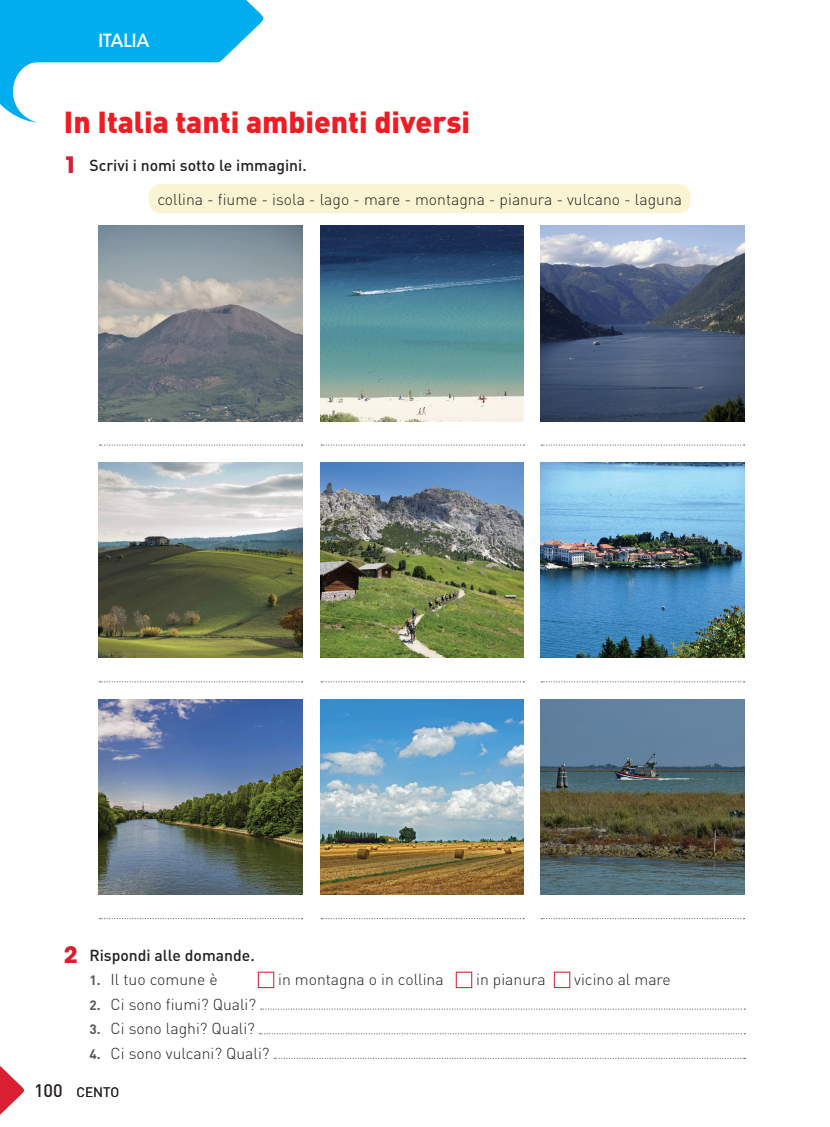
<style>
.page{position:relative;width:830px;height:1127px;background:#fff}
.page>*{position:absolute;margin:0;border:0;box-sizing:border-box;transform-origin:0 0}
.t1{font:900 30px "DIN Pro";color:#ee1d23}
.t2{font:500 18px "ITC Avant Garde Std";color:#fff}
.t3{font:300 15.75px "DIN Pro";color:#231f20}
.t4{font:500 15.75px "DIN Pro";color:#231f20}
.t5{font:13.5px "DIN Pro";color:#231f20}
.s1{font-family:"ITC Avant Garde Std";font-weight:700;font-size:22.5px;color:#d82031}
.s2{font-weight:700;font-size:13.5px;color:#57585a}
.s3{font-weight:500;font-size:18px}
</style>
<div class="page">
<div style="left:149px;top:184px;width:541px;height:29px;background:#faf4d3;border-radius:12px"></div>
<div style="left:258px;top:971px;width:16px;height:17px;border:1px solid #d82031"></div>
<div style="left:455px;top:971px;width:17px;height:17px;border:1px solid #d82031"></div>
<div style="left:553px;top:971px;width:17px;height:17px;border:1px solid #d82031"></div>
<svg style="left:261px;top:1008px;width:484px;height:2px"></svg>
<svg style="left:259px;top:1033px;width:485px;height:1px"></svg>
<svg style="left:274px;top:1058px;width:471px;height:1px"></svg>
<img style="left:99px;top:226px;width:203px;height:195px">
<svg style="left:99px;top:444px;width:203px;height:2px"></svg>
<img style="left:99px;top:463px;width:203px;height:195px">
<svg style="left:99px;top:681px;width:203px;height:1px"></svg>
<img style="left:99px;top:699px;width:203px;height:195px">
<svg style="left:99px;top:918px;width:203px;height:1px"></svg>
<img style="left:320px;top:226px;width:203px;height:195px">
<svg style="left:321px;top:444px;width:203px;height:2px"></svg>
<img style="left:320px;top:463px;width:203px;height:195px">
<svg style="left:321px;top:681px;width:203px;height:1px"></svg>
<img style="left:320px;top:699px;width:203px;height:195px">
<svg style="left:321px;top:918px;width:203px;height:1px"></svg>
<img style="left:540px;top:699px;width:203px;height:195px">
<svg style="left:541px;top:918px;width:203px;height:1px"></svg>
<img style="left:540px;top:226px;width:203px;height:195px">
<svg style="left:541px;top:444px;width:203px;height:2px"></svg>
<img style="left:540px;top:463px;width:203px;height:195px">
<svg style="left:541px;top:681px;width:203px;height:1px"></svg>
<svg style="left:0;top:0;width:263px;height:123px"></svg>
<svg style="left:0;top:1066px;width:24px;height:49px"></svg>
<p class="t2" style="left:98px;top:30px;width:53px">ITALIA</p>
<h1 class="t1" style="left:64px;top:97px;width:407px">In Italia tanti ambienti diversi</h1>
<p class="t4" style="left:64px;top:153px;width:244px"><span class="s1">1</span> Scrivi i nomi sotto le immagini.</p>
<p class="t3" style="left:157px;top:187px;width:526px">collina - fiume - isola - lago - mare - montagna - pianura - vulcano - laguna</p>
<p class="t4" style="left:64px;top:943px;width:192px"><span class="s1">2</span> Rispondi alle domande.</p>
<p class="t3" style="left:89px;top:967px;width:130px"><span class="s2">1.</span> Il tuo comune è</p>
<p class="t3" style="left:278px;top:967px;width:167px">in montagna o in collina</p>
<p class="t3" style="left:476px;top:967px;width:71px">in pianura</p>
<p class="t3" style="left:574px;top:967px;width:98px">vicino al mare</p>
<p class="t3" style="left:89px;top:992px;width:168px"><span class="s2">2.</span> Ci sono fiumi? Quali?</p>
<p class="t3" style="left:89px;top:1016px;width:167px"><span class="s2">3.</span> Ci sono laghi? Quali?</p>
<p class="t3" style="left:89px;top:1041px;width:182px"><span class="s2">4.</span> Ci sono vulcani? Quali?</p>
<p class="t5" style="left:34px;top:1082px;width:87px"><span class="s3">100</span> CENTO</p>
</div>
